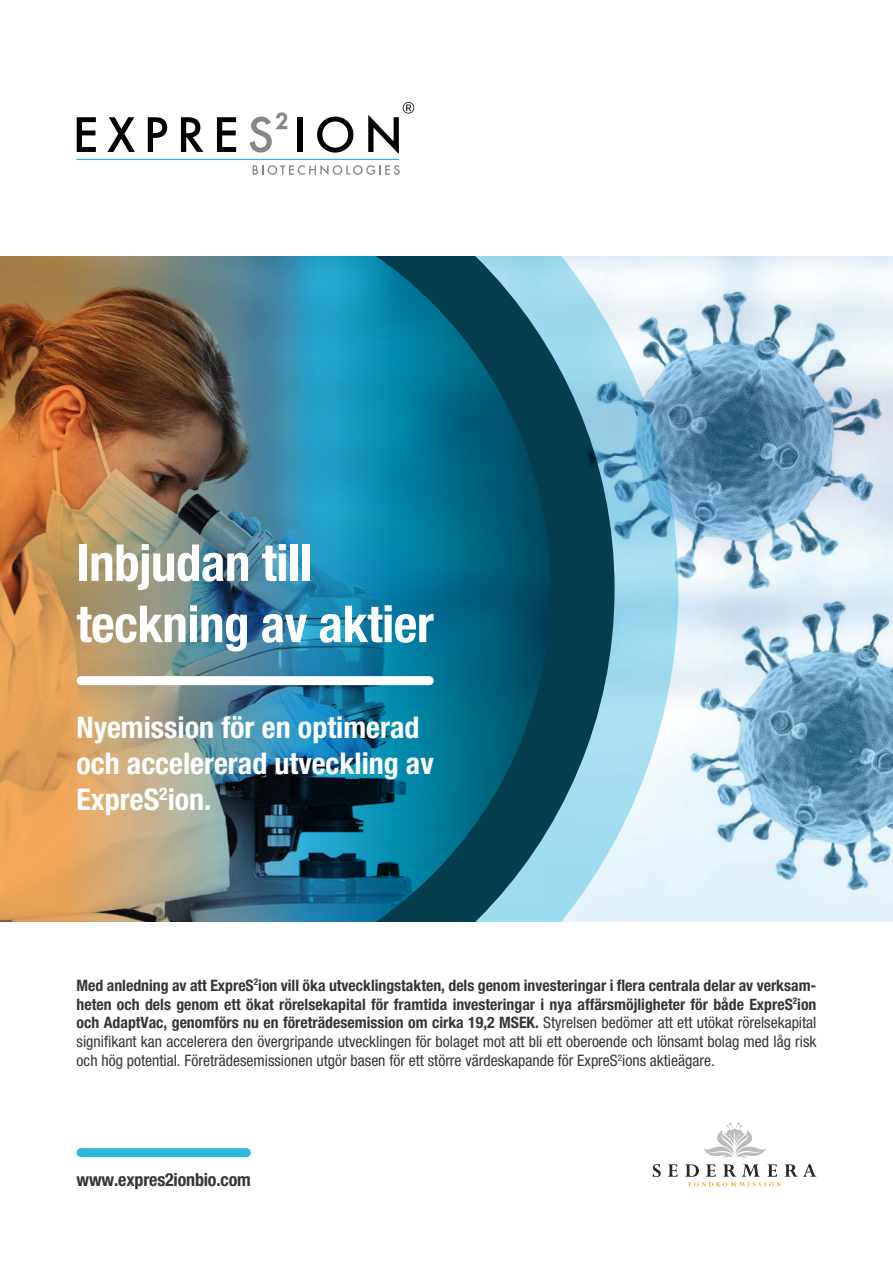
<style>
.page{position:relative;width:893px;height:1263px;background:#fff}
.page>*{position:absolute;margin:0;border:0;box-sizing:border-box;transform-origin:0 0}
.t1{font:700 condensed 51px/61.2px "Helvetica Neue";letter-spacing:-.01em;color:#fff}
.t2{font:700 condensed 30px/36px "Helvetica Neue";color:#fff}
.t3{font:500 20.7px "Futura";color:#878787}
.t4{font:700 condensed 18px "Helvetica Neue";letter-spacing:-.01em;color:#373636}
.t5{font:700 condensed 15.75px/18.9px "Helvetica Neue";color:#373636;text-align:justify}
.s1{font-weight:400}
</style>
<div class="page">
<img style="left:0;top:256px;width:551px;height:666px">
<svg style="left:704px;top:1123px;width:62px;height:35px"></svg>
<svg style="left:653px;top:1164px;width:8px;height:13px"></svg>
<svg style="left:668px;top:1164px;width:10px;height:13px"></svg>
<svg style="left:685px;top:1164px;width:131px;height:22px"></svg>
<svg style="left:77px;top:117px;width:19px;height:35px"></svg>
<svg style="left:107px;top:117px;width:28px;height:35px"></svg>
<svg style="left:148px;top:117px;width:19px;height:35px"></svg>
<svg style="left:181px;top:117px;width:22px;height:35px"></svg>
<svg style="left:217px;top:117px;width:19px;height:35px"></svg>
<div style="left:297px;top:117px;width:5px;height:35px;background:#000"></div>
<svg style="left:317px;top:117px;width:36px;height:36px"></svg>
<svg style="left:368px;top:102px;width:46px;height:52px"></svg>
<svg style="left:253px;top:165px;width:147px;height:10px"></svg>
<svg style="left:250px;top:112px;width:38px;height:41px"></svg>
<hr style="left:77px;top:159px;width:322px;height:1px;background:#30b7dd">
<img style="left:559px;top:256px;width:334px;height:666px">
<div style="left:81px;top:1148px;width:165px;height:9px;background:#30b7dd"></div>
<div style="left:81px;top:676px;width:348px;height:9px;background:#fff"></div>
<h3 class="t3" style="left:276px;top:107px;width:14px">2</h3>
<h1 class="t1" style="left:77px;top:531px;width:359px">Inbjudan till teckning av aktier</h1>
<h2 class="t2" style="left:77px;top:709px;width:359px">Nyemission för en optimerad och accelererad utveckling av<br>ExpreS<sup>2</sup>ion.</h2>
<p class="t5" style="left:77px;top:975px;width:741px">Med anledning av att ExpreS<sup>2</sup>ion vill öka utvecklingstakten, dels genom investeringar i flera centrala delar av verksam&shy;heten och dels genom ett ökat rörelsekapital för framtida investeringar i nya affärsmöjligheter för både ExpreS<sup>2</sup>ion och AdaptVac, genomförs nu en företrädesemission om cirka 19,2 MSEK. <span class="s1">Styrelsen bedömer att ett utökat rörelsekapital signifikant kan accelerera den övergripande utvecklingen för bolaget mot att bli ett oberoende och lönsamt bolag med låg risk och hög potential. Företrädesemissionen utgör basen för ett större värdeskapande för ExpreS</span><sup>2</sup><span class="s1">ions aktieägare.</span></p>
<p class="t4" style="left:77px;top:1169px;width:176px">www.expres2ionbio.com</p>
</div>
